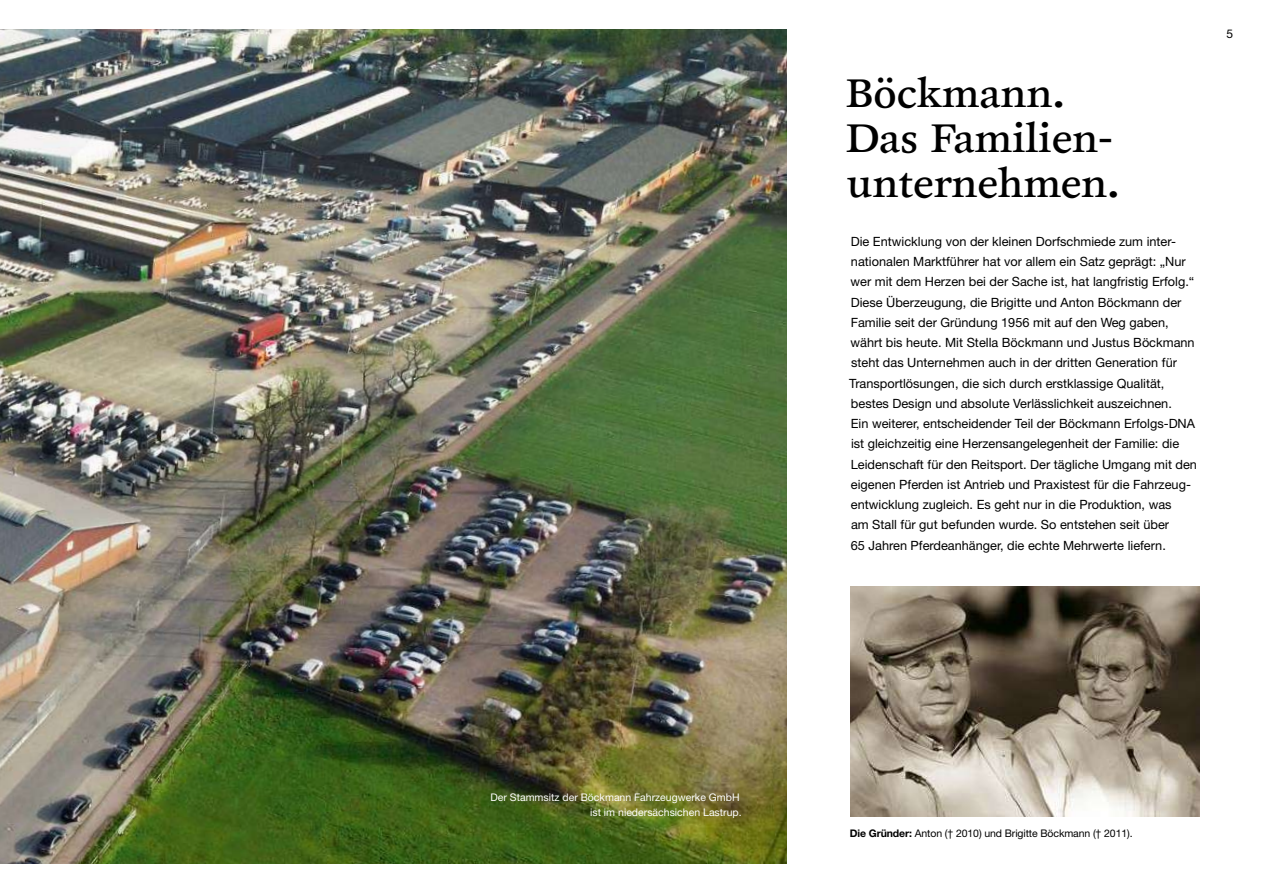
<style>
.page{position:relative;width:1263px;height:893px;background:#fff}
.page>*{position:absolute;margin:0;border:0;box-sizing:border-box;transform-origin:0 0}
.t1{font:42px/45px "Clifford Six Offc";color:#000}
.t2{font:12.75px/20.2px "Helvetica Neue LT Std";color:#000}
.t3{font:12px "Helvetica Neue LT Std";color:#000}
.t4{font:10.5px/15px "Helvetica Neue LT Std";color:#fff;text-align:right}
.t5{font:10.5px "Helvetica Neue LT Std";letter-spacing:-.01em;color:#000}
.s1{font-weight:700}
</style>
<div class="page">
<img style="left:0;top:30px;width:787px;height:833px">
<img style="left:850px;top:587px;width:349px;height:229px">
<p class="t4" style="left:490px;top:790px;width:253px">Der Stammsitz der Böckmann Fahrzeugwerke GmbH ist im niedersächsichen Lastrup.</p>
<h1 class="t1" style="left:846px;top:73px;width:275px">Böckmann.<br>Das Familien&shy;unternehmen.</h1>
<p class="t2" style="left:849px;top:231px;width:349px">Die Entwicklung von der kleinen Dorfschmiede zum inter&shy;nationalen Marktführer hat vor allem ein Satz geprägt: „Nur wer mit dem Herzen bei der Sache ist, hat langfristig Erfolg.“ Diese Überzeugung, die Brigitte und Anton Böckmann der Familie seit der Gründung 1956 mit auf den Weg gaben, währt bis heute. Mit Stella Böckmann und Justus Böckmann steht das Unternehmen auch in der dritten Generation für Transportlösungen, die sich durch erstklassige Qualität, bestes Design und absolute Verlässlichkeit auszeichnen.<br>Ein weiterer, entscheidender Teil der Böckmann Erfolgs-DNA ist gleichzeitig eine Herzensangelegenheit der Familie: die Leidenschaft für den Reitsport. Der tägliche Umgang mit den eigenen Pferden ist Antrieb und Praxistest für die Fahrzeug&shy;entwicklung zugleich. Es geht nur in die Produktion, was<br>am Stall für gut befunden wurde. So entstehen seit über<br>65 Jahren Pferdeanhänger, die echte Mehrwerte liefern.</p>
<p class="t3" style="left:1226px;top:27px;width:8px">5</p>
<p class="t5" style="left:850px;top:826px;width:284px"><span class="s1">Die Gründer:</span> Anton († 2010) und Brigitte Böckmann († 2011).</p>
</div>
